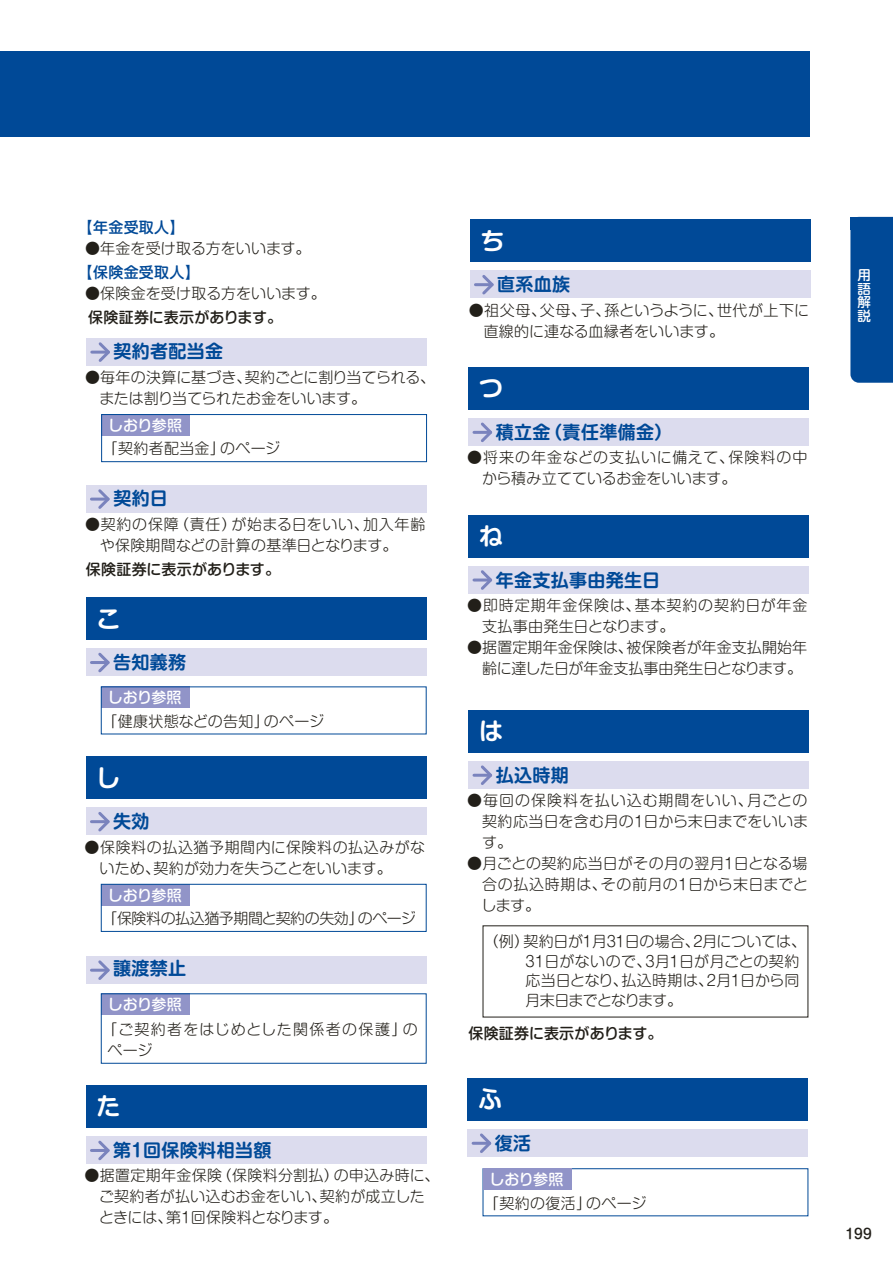
<style>
.page{position:relative;width:893px;height:1263px;background:#fff}
.page>*{position:absolute;margin:0;border:0;box-sizing:border-box;transform-origin:0 0}
.t1{font:24px "Shin M Go Pro De Bold 90 pv RKSJ H";color:#fff}
.t2{font:18px "Shin M Go Pro De Bold 90 pv RKSJ H";letter-spacing:.02em;color:#004997}
.t3{font:15px/21px "Shin M Go Pro Light 90 pv RKSJ H";letter-spacing:.01em;color:#221f19}
.t4{font:15px/21px "Shin M Go Pro Light 90 pv RKSJ H";letter-spacing:-.01em;color:#221f19}
.t5{font:15px "Shin M Go Pro Medium 90 pv RKSJ H";letter-spacing:.015em;color:#221f19}
.t6{font:15px/21px "Shin M Go Pro Light 90 pv RKSJ H";letter-spacing:.06em;color:#221f19}
.t7{font:15px "Shin M Go Pro Medium 90 pv RKSJ H";letter-spacing:-.02em;color:#fff}
.t8{font:15px/21px "Shin M Go Pro Light 90 pv RKSJ H";letter-spacing:.075em;color:#221f19}
.t9{font:15px "Shin M Go Pro Light 90 pv RKSJ H";letter-spacing:-.03em;color:#221f19}
.t10{font:15px "Shin M Go Pro Medium 90 pv RKSJ H";letter-spacing:.02em;color:#004997}
.t11{font:13.8px "Shin M Go Pro Medium 90 pv RKSJ H";color:#221f19}
.t12{font:13.5px/13.6px "Shin M Go Pro Medium 90 pv RKSJ V";color:#fff;text-align:justify}
</style>
<div class="page">
<div style="left:86px;top:485px;width:340px;height:27px;background:#dcdcee"></div>
<svg style="left:96px;top:489px;width:14px;height:20px"></svg>
<hr style="left:91px;top:498px;width:17px;height:3px;background:#7a83bd">
<div style="left:101px;top:687px;width:88px;height:21px;background:#9194c8"></div>
<div style="left:86px;top:648px;width:340px;height:28px;background:#dcdcee"></div>
<svg style="left:98px;top:652px;width:12px;height:21px"></svg>
<hr style="left:91px;top:661px;width:17px;height:3px;background:#7a83bd">
<div style="left:86px;top:597px;width:340px;height:43px;background:#004997"></div>
<div style="left:469px;top:418px;width:340px;height:28px;background:#dcdcee"></div>
<svg style="left:478px;top:422px;width:15px;height:20px"></svg>
<hr style="left:474px;top:431px;width:17px;height:3px;background:#7a83bd">
<div style="left:469px;top:367px;width:340px;height:43px;background:#004997"></div>
<div style="left:469px;top:566px;width:340px;height:27px;background:#dcdcee"></div>
<svg style="left:478px;top:570px;width:14px;height:20px"></svg>
<hr style="left:474px;top:578px;width:17px;height:3px;background:#7a83bd">
<div style="left:469px;top:515px;width:340px;height:42px;background:#004997"></div>
<div style="left:469px;top:761px;width:340px;height:27px;background:#dcdcee"></div>
<svg style="left:478px;top:765px;width:15px;height:20px"></svg>
<hr style="left:474px;top:774px;width:17px;height:3px;background:#7a83bd">
<div style="left:469px;top:710px;width:340px;height:43px;background:#004997"></div>
<div style="left:86px;top:1136px;width:340px;height:28px;background:#dcdcee"></div>
<svg style="left:98px;top:1140px;width:12px;height:21px"></svg>
<hr style="left:91px;top:1149px;width:17px;height:3px;background:#7a83bd">
<div style="left:86px;top:1085px;width:340px;height:43px;background:#004997"></div>
<div style="left:468px;top:1129px;width:340px;height:27px;background:#dcdcee"></div>
<svg style="left:477px;top:1133px;width:15px;height:20px"></svg>
<hr style="left:473px;top:1142px;width:17px;height:3px;background:#7a83bd">
<div style="left:468px;top:1078px;width:340px;height:42px;background:#004997"></div>
<div style="left:101px;top:884px;width:88px;height:21px;background:#9194c8"></div>
<div style="left:101px;top:884px;width:325px;height:48px;border:1px solid #004997"></div>
<div style="left:86px;top:807px;width:340px;height:28px;background:#dcdcee"></div>
<svg style="left:96px;top:812px;width:14px;height:20px"></svg>
<hr style="left:91px;top:820px;width:17px;height:3px;background:#7a83bd">
<div style="left:86px;top:956px;width:340px;height:27px;background:#dcdcee"></div>
<svg style="left:96px;top:960px;width:14px;height:20px"></svg>
<hr style="left:91px;top:969px;width:17px;height:3px;background:#7a83bd">
<div style="left:86px;top:756px;width:340px;height:43px;background:#004997"></div>
<div style="left:483px;top:1168px;width:325px;height:48px;border:1px solid #004997"></div>
<div style="left:483px;top:1169px;width:88px;height:21px;background:#9194c8"></div>
<div style="left:101px;top:994px;width:88px;height:21px;background:#9194c8"></div>
<div style="left:102px;top:415px;width:88px;height:21px;background:#9194c8"></div>
<div style="left:101px;top:414px;width:326px;height:48px;border:1px solid #004997"></div>
<div style="left:86px;top:338px;width:341px;height:27px;background:#dcdcee"></div>
<svg style="left:96px;top:342px;width:14px;height:20px"></svg>
<hr style="left:92px;top:351px;width:16px;height:3px;background:#7a83bd">
<div style="left:470px;top:270px;width:340px;height:28px;background:#dcdcee"></div>
<svg style="left:480px;top:275px;width:14px;height:20px"></svg>
<hr style="left:475px;top:283px;width:17px;height:3px;background:#7a83bd">
<div style="left:470px;top:219px;width:340px;height:43px;background:#004997"></div>
<div style="left:0;top:51px;width:809px;height:85px;background:#004997"></div>
<div style="left:850px;top:217px;width:43px;height:166px;background:#004997"></div>
<div style="left:850px;top:217px;width:13px;height:13px;background:#004997"></div>
<p class="t10" style="left:78px;top:221px;width:109px">【年金受取人】</p>
<p class="t3" style="left:85px;top:240px;width:227px">●年金を受け取る方をいいます。</p>
<p class="t10" style="left:78px;top:266px;width:124px">【保険金受取人】</p>
<p class="t3" style="left:85px;top:285px;width:242px">●保険金を受け取る方をいいます。</p>
<p class="t5" style="left:88px;top:312px;width:196px">保険証券に表示があります。</p>
<p class="t2" style="left:114px;top:345px;width:111px">契約者配当金</p>
<p class="t4" style="left:100px;top:369px;width:337px;text-indent:-15px">●毎年の決算に基づき、契約ごとに割り当てられる、または割り当てられたお金をいいます。</p>
<p class="t7" style="left:108px;top:420px;width:75px">しおり参照</p>
<p class="t3" style="left:103px;top:440px;width:179px">「契約者配当金」のページ</p>
<p class="t2" style="left:114px;top:492px;width:56px">契約日</p>
<p class="t3" style="left:100px;top:516px;width:327px;text-indent:-15px">●契約の保障（責任）が始まる日をいい、加入年齢や保険期間などの計算の基準日となります。</p>
<p class="t5" style="left:86px;top:563px;width:196px">保険証券に表示があります。</p>
<h1 class="t1" style="left:96px;top:609px;width:25px">こ</h1>
<p class="t2" style="left:113px;top:656px;width:75px">告知義務</p>
<p class="t7" style="left:108px;top:692px;width:75px">しおり参照</p>
<p class="t3" style="left:102px;top:713px;width:223px">「健康状態などの告知」のページ</p>
<h1 class="t1" style="left:96px;top:769px;width:25px">し</h1>
<p class="t2" style="left:113px;top:815px;width:38px">失効</p>
<p class="t3" style="left:100px;top:838px;width:327px;text-indent:-15px">●保険料の払込猶予期間内に保険料の払込みがないため、契約が効力を失うことをいいます。</p>
<p class="t7" style="left:108px;top:889px;width:75px">しおり参照</p>
<p class="t9" style="left:102px;top:913px;width:315px">「保険料の払込猶予期間と契約の失効」のページ</p>
<p class="t2" style="left:113px;top:962px;width:75px">譲渡禁止</p>
<p class="t7" style="left:108px;top:999px;width:75px">しおり参照</p>
<p class="t8" style="left:108px;top:1021px;width:312px;text-indent:-5px">「ご契約者をはじめとした関係者の保護」のページ</p>
<h1 class="t1" style="left:97px;top:1097px;width:25px">た</h1>
<p class="t2" style="left:113px;top:1143px;width:160px">第1回保険料相当額</p>
<p class="t3" style="left:99px;top:1167px;width:342px;text-indent:-14px">●据置定期年金保険（保険料分割払）の申込み時に、ご契約者が払い込むお金をいい、契約が成立したときには、第1回保険料となります。</p>
<h1 class="t1" style="left:480px;top:232px;width:25px">ち</h1>
<p class="t2" style="left:497px;top:278px;width:75px">直系血族</p>
<p class="t3" style="left:484px;top:302px;width:327px;text-indent:-15px">●祖父母、父母、子、孫というように、世代が上下に直線的に連なる血縁者をいいます。</p>
<h1 class="t1" style="left:479px;top:379px;width:25px">つ</h1>
<p class="t2" style="left:496px;top:425px;width:178px">積立金（責任準備金）</p>
<p class="t3" style="left:482px;top:449px;width:327px;text-indent:-15px">●将来の年金などの支払いに備えて、保険料の中から積み立てているお金をいいます。</p>
<h1 class="t1" style="left:479px;top:527px;width:25px">ね</h1>
<p class="t2" style="left:496px;top:573px;width:166px">年金支払事由発生日</p>
<p class="t6" style="left:482px;top:597px;width:327px;text-indent:-15px">●即時定期年金保険は、基本契約の契約日が年金支払事由発生日となります。</p>
<p class="t3" style="left:482px;top:639px;width:327px;text-indent:-15px">●据置定期年金保険は、被保険者が年金支払開始年齢に達した日が年金支払事由発生日となります。</p>
<h1 class="t1" style="left:479px;top:722px;width:25px">は</h1>
<p class="t2" style="left:496px;top:768px;width:75px">払込時期</p>
<p class="t3" style="left:482px;top:792px;width:328px;text-align:justify;text-indent:-15px">●毎回の保険料を払い込む期間をいい、月ごとの契約応当日を含む月の1日から末日までをいいます。</p>
<p class="t3" style="left:481px;top:855px;width:328px;text-align:justify;text-indent:-14px">●月ごとの契約応当日がその月の翌月1日となる場合の払込時期は、その前月の1日から末日までとします。</p>
<p class="t3" style="left:525px;top:934px;width:282px;line-height:19.5px;text-indent:-42px">（例）契約日が1月31日の場合、2月については、<br>31日がないので、3月1日が月ごとの契約応当日となり、払込時期は、2月1日から同月末日までとなります。</p>
<p class="t5" style="left:468px;top:1028px;width:196px">保険証券に表示があります。</p>
<h1 class="t1" style="left:478px;top:1090px;width:25px">ふ</h1>
<p class="t2" style="left:495px;top:1136px;width:38px">復活</p>
<p class="t7" style="left:489px;top:1174px;width:75px">しおり参照</p>
<p class="t3" style="left:484px;top:1194px;width:164px">「契約の復活」のページ</p>
<p class="t12" style="left:858px;top:270px;width:15px">用語解説</p>
<p class="t11" style="left:846px;top:1228px;width:28px">199</p>
</div>
